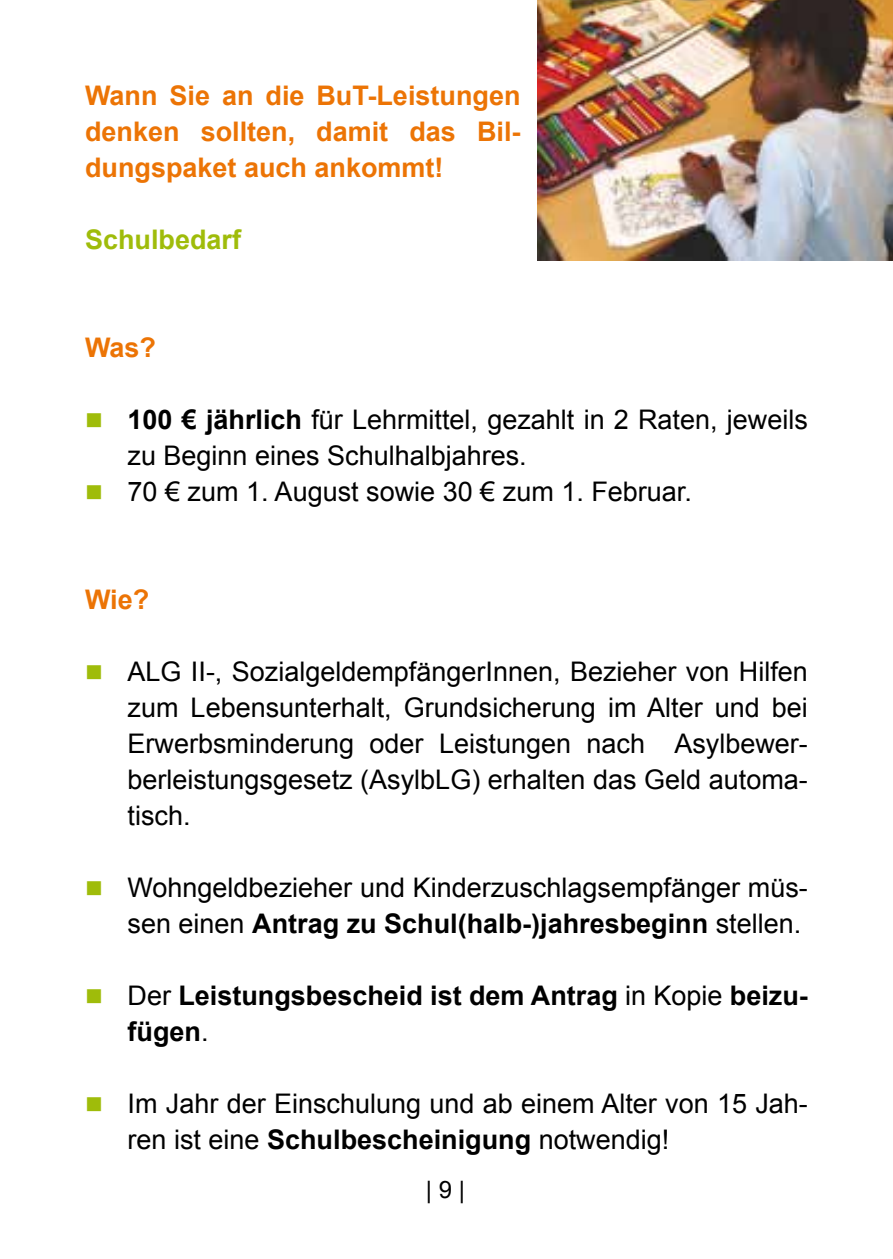
<style>
.page{position:relative;width:893px;height:1259px;background:#fff}
.page>*{position:absolute;margin:0;border:0;box-sizing:border-box;transform-origin:0 0}
.t1{font:27px/36px "Arial";color:#000}
.t2{font:700 27px/36px "Arial";color:#ec7405;text-align:justify}
.t3{font:700 27px/36px "Arial";color:#000}
.t4{font:700 27px "Arial";color:#9fbc0a}
.t5{font:24px "Arial";color:#000}
.s1{color:#9fbc0a}
.s2{font-weight:700}
.s3{font-weight:400}
</style>
<div class="page">
<img style="left:537px;top:0;width:356px;height:260px">
<p class="t2" style="left:85px;top:78px;width:437px">Wann Sie an die BuT-Leistungen denken sollten, damit das Bil&shy;dungspaket auch ankommt!</p>
<p class="t4" style="left:85px;top:221px;width:158px">Schulbedarf</p>
<p class="t2" style="left:85px;top:330px;width:73px">Was?</p>
<p class="t1" style="left:128px;top:402px;width:682px;text-indent:-43px"><span class="s1">■</span> <span class="s2">100 € jährlich</span> für Lehrmittel, gezahlt in 2 Raten, jeweils zu Beginn eines Schulhalbjahres.</p>
<p class="t1" style="left:85px;top:474px;width:608px"><span class="s1">■</span> 70 € zum 1. August sowie 30 € zum 1. Februar.</p>
<p class="t2" style="left:85px;top:582px;width:66px">Wie?</p>
<p class="t1" style="left:128px;top:654px;width:682px;text-align:justify;text-indent:-43px"><span class="s1">■</span> ALG II-, SozialgeldempfängerInnen, Bezieher von Hilfen zum Lebensunterhalt, Grundsicherung im Alter und bei Erwerbsminderung oder Leistungen nach Asylbewer&shy;berleistungsgesetz (AsylbLG) erhalten das Geld automa&shy;tisch.</p>
<p class="t1" style="left:85px;top:870px;width:724px;text-align:right"><span class="s1">■</span> Wohngeldbezieher und Kinderzuschlagsempfänger müs&shy;sen einen <span class="s2">Antrag zu Schul(halb-)jahresbeginn</span> stellen.</p>
<p class="t3" style="left:128px;top:978px;width:682px;text-indent:-43px"><span class="s1">■</span> <span class="s3">Der</span> Leistungsbescheid ist dem Antrag <span class="s3">in Kopie</span> beizu&shy;fügen<span class="s3">.</span></p>
<p class="t1" style="left:128px;top:1086px;width:682px;text-indent:-43px"><span class="s1">■</span> Im Jahr der Einschulung und ab einem Alter von 15 Jah&shy;ren ist eine <span class="s2">Schulbescheinigung</span> notwendig!</p>
<p class="t5" style="left:426px;top:1173px;width:41px">| 9 |</p>
</div>
